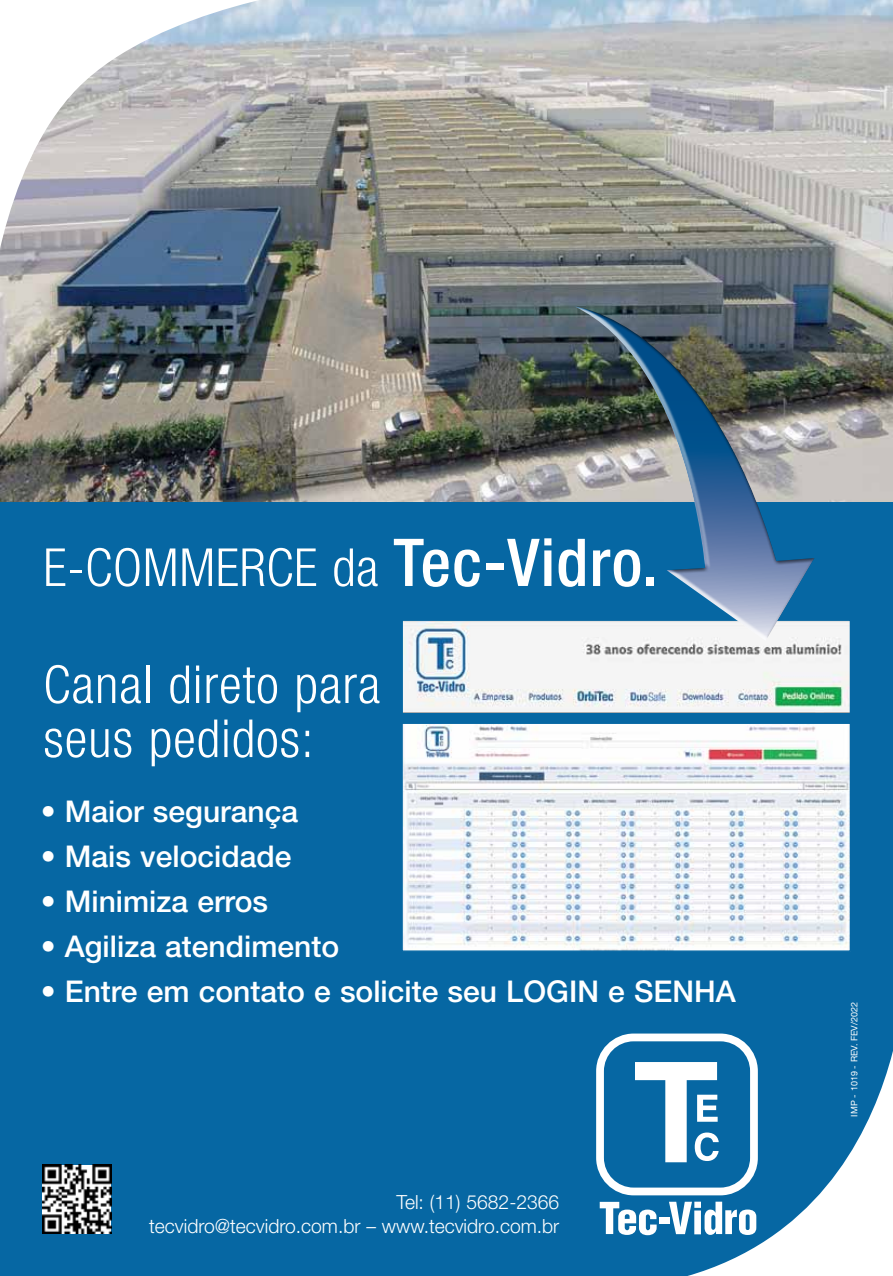
<style>
.page{position:relative;width:893px;height:1276px;background:#fff}
.page>*{position:absolute;margin:0;border:0;box-sizing:border-box;transform-origin:0 0}
.t1{font:300 condensed 52.5px/54px "Helvetica Neue LT Std";letter-spacing:.02em;color:#fff}
.t2{font:500 30px "Helvetica Neue";color:#fff}
.t3{font:300 19.5px/23.4px "Helvetica Neue LT Std";color:#fff;text-align:right}
.t4{font:9px "Helvetica Neue";color:#fff}
.s1{font-weight:500;font-size:66px}
</style>
<div class="page">
<div style="left:0;top:895px;width:893px;height:381px;background:#0667a3"></div>
<div style="left:0;top:502px;width:893px;height:393px;background:#0667a3"></div>
<img style="left:43px;top:1164px;width:68px;height:69px">
<img style="left:0;top:0;width:893px;height:502px">
<img style="left:404px;top:622px;width:444px;height:91px">
<div style="left:401px;top:619px;width:450px;height:106px;border:2px solid #0667a3"></div>
<img style="left:404px;top:725px;width:444px;height:224px">
<div style="left:401px;top:722px;width:450px;height:230px;border:2px solid #0667a3"></div>
<img style="left:572px;top:305px;width:245px;height:338px">
<svg style="left:600px;top:1201px;width:57px;height:34px"></svg>
<div style="left:659px;top:1217px;width:11px;height:7px;background:#fff"></div>
<svg style="left:669px;top:1201px;width:87px;height:34px"></svg>
<svg style="left:596px;top:1033px;width:162px;height:162px"></svg>
<img style="left:0;top:0;width:327px;height:327px">
<h1 class="t1" style="left:43px;top:540px;width:616px">E-COMMERCE da <span class="s1">Tec-Vidro.</span></h1>
<h1 class="t1" style="left:43px;top:657px;width:339px">Canal direto para seus pedidos:</h1>
<p class="t2" style="left:41px;top:793px;width:259px">• Maior segurança</p>
<p class="t2" style="left:41px;top:838px;width:252px">• Mais velocidade</p>
<p class="t2" style="left:41px;top:883px;width:229px">• Minimiza erros</p>
<p class="t2" style="left:41px;top:928px;width:300px">• Agiliza atendimento</p>
<p class="t2" style="left:41px;top:973px;width:697px">• Entre em contato e solicite seu LOGIN e SENHA</p>
<p class="t3" style="left:149px;top:1190px;width:412px">Tel: (11) 5682-2366<br>tecvidro@tecvidro.com.br – www.tecvidro.com.br</p>
<p class="t4" style="left:849px;top:1116px;width:116px;rotate:-90deg">IMP - 1019 - REV. FEV/2022</p>
</div>
